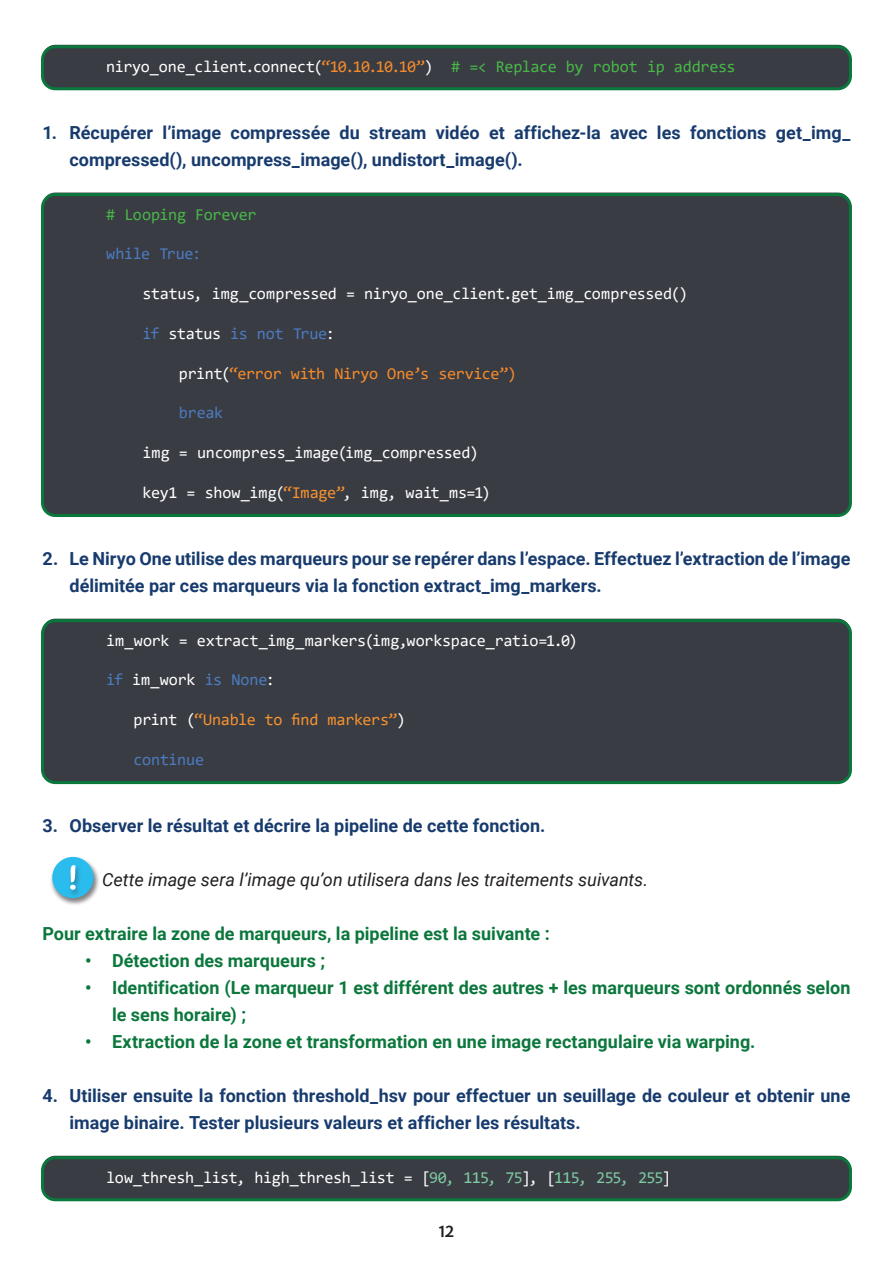
<style>
.page{position:relative;width:893px;height:1263px;background:#fff}
.page>*{position:absolute;margin:0;border:0;box-sizing:border-box;transform-origin:0 0}
.t1{font:700 18px/27px "Roboto";color:#183b6e}
.t2{font:700 18px/27px "Roboto";color:#0b773c}
.t3{font:italic 18px "Roboto";color:#231f20}
.t4{font:16.5px "Consolas";letter-spacing:-.02em;color:#fff}
.t5{font:16.5px "Consolas";letter-spacing:-.015em;color:#4c7bbf}
.t6{font:16.5px "Consolas";letter-spacing:-.02em;color:#f68b2b}
.t7{font:16.5px "Consolas";letter-spacing:-.02em;color:#f69230}
.t8{font:16.5px "Consolas";letter-spacing:-.02em;color:#49b748}
.t9{font:700 15px "Semplicita Pro";color:#231f20}
.s1{color:#f68b2b}
.s2{color:#49b748}
.s3{color:#fff}
.s4{color:#f69230}
.s5{color:#7fcaa1}
</style>
<div class="page">
<div style="left:43px;top:45px;width:807px;height:44px;background:#393c43;border-radius:13px"></div>
<div style="left:41px;top:45px;width:811px;height:45px;border:3px solid #0a783c;border-radius:13px"></div>
<div style="left:43px;top:193px;width:807px;height:322px;background:#393c43;border-radius:13px"></div>
<div style="left:41px;top:193px;width:811px;height:324px;border:3px solid #0a783c;border-radius:13px"></div>
<div style="left:43px;top:619px;width:807px;height:163px;background:#393c43;border-radius:13px"></div>
<div style="left:41px;top:619px;width:811px;height:165px;border:3px solid #0a783c;border-radius:13px"></div>
<div style="left:43px;top:1156px;width:807px;height:44px;background:#393c43;border-radius:13px"></div>
<div style="left:41px;top:1156px;width:811px;height:45px;border:3px solid #0a783c;border-radius:13px"></div>
<div style="left:50px;top:856px;width:50px;height:51px;background:#231f20;opacity:.35"></div>
<div style="left:52px;top:857px;width:42px;height:41px;background:#2bbcee;border-radius:50%"></div>
<div style="left:68px;top:864px;width:14px;height:34px;background:#231f20;opacity:.35"></div>
<svg style="left:70px;top:865px;width:6px;height:25px"></svg>
<p class="t4" style="left:106px;top:55px;width:631px">niryo_one_client.connect(<span class="s1">“10.10.10.10”</span>) <span class="s2"># =&lt; Replace by robot ip address</span></p>
<p class="t1" style="left:70px;top:118px;width:782px;text-indent:-27px">1. Récupérer l’image compressée du stream vidéo et affichez-la avec les fonctions get_img_ compressed(), uncompress_image(), undistort_image().</p>
<p class="t8" style="left:106px;top:203px;width:152px"># Looping Forever</p>
<p class="t5" style="left:106px;top:243px;width:96px">while True:</p>
<p class="t4" style="left:143px;top:282px;width:547px">status, img_compressed = niryo_one_client.get_img_compressed()</p>
<p class="t5" style="left:143px;top:322px;width:194px">if <span class="s3">status</span> is not True<span class="s3">:</span></p>
<p class="t6" style="left:179px;top:362px;width:339px"><span class="s3">print(</span>“error with Niryo One’s service”)</p>
<p class="t5" style="left:179px;top:402px;width:46px">break</p>
<p class="t4" style="left:143px;top:441px;width:337px">img = uncompress_image(img_compressed)</p>
<p class="t4" style="left:143px;top:481px;width:349px">key1 = show_img(<span class="s4">“Image”</span>, img, wait_ms=1)</p>
<p class="t1" style="left:70px;top:544px;width:782px;text-indent:-27px">2. Le Niryo One utilise des marqueurs pour se repérer dans l’espace. Effectuez l’extraction de l’image délimitée par ces marqueurs via la fonction extract_img_markers.</p>
<p class="t4" style="left:106px;top:629px;width:473px">im_work = extract_img_markers(img,workspace_ratio=1.0)</p>
<p class="t5" style="left:106px;top:669px;width:170px">if <span class="s3">im_work</span> is None<span class="s3">:</span></p>
<p class="t7" style="left:134px;top:708px;width:274px"><span class="s3">print (</span>“Unable to find markers”<span class="s3">)</span></p>
<p class="t5" style="left:134px;top:748px;width:72px">continue</p>
<p class="t1" style="left:43px;top:811px;width:504px">3. Observer le résultat et décrire la pipeline de cette fonction.</p>
<p class="t3" style="left:102px;top:867px;width:548px">Cette image sera l’image qu’on utilisera dans les traitements suivants.</p>
<p class="t2" style="left:43px;top:919px;width:509px">Pour extraire la zone de marqueurs, la pipeline est la suivante :</p>
<p class="t2" style="left:85px;top:946px;width:242px">• Détection des marqueurs ;</p>
<p class="t2" style="left:112px;top:973px;width:740px;text-indent:-27px">• Identification (Le marqueur 1 est différent des autres + les marqueurs sont ordonnés selon le sens horaire) ;</p>
<p class="t2" style="left:85px;top:1027px;width:672px">• Extraction de la zone et transformation en une image rectangulaire via warping.</p>
<p class="t1" style="left:70px;top:1081px;width:782px;text-indent:-27px">4. Utiliser ensuite la fonction threshold_hsv pour effectuer un seuillage de couleur et obtenir une image binaire. Tester plusieurs valeurs et afficher les résultats.</p>
<p class="t4" style="left:106px;top:1166px;width:566px">low_thresh_list, high_thresh_list = [<span class="s5">90, 115, 75</span>], [<span class="s5">115, 255, 255</span>]</p>
<p class="t9" style="left:439px;top:1220px;width:17px">12</p>
</div>
